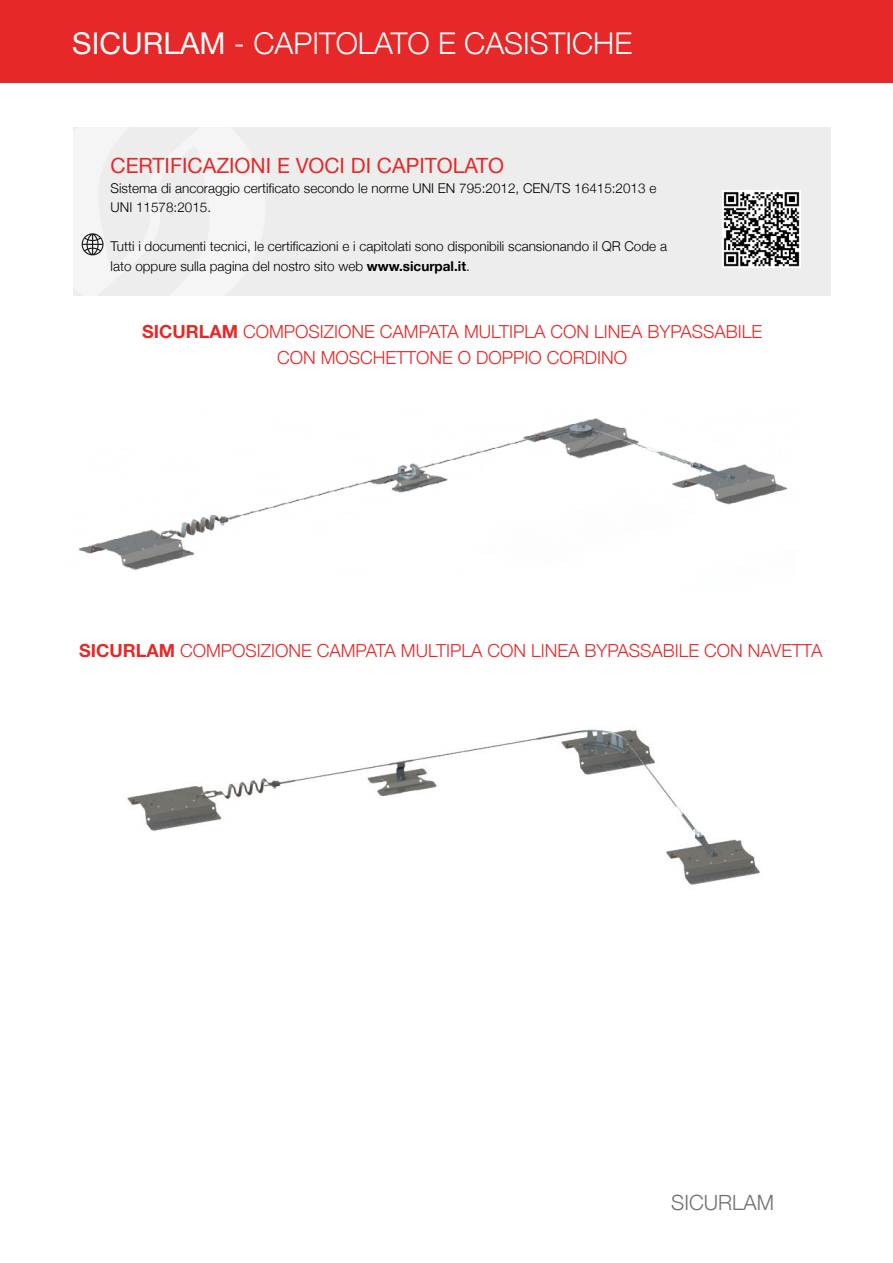
<style>
.page{position:relative;width:893px;height:1263px;background:#fff}
.page>*{position:absolute;margin:0;border:0;box-sizing:border-box;transform-origin:0 0}
.t1{font:300 30px "Helvetica Neue";color:#fff}
.t2{font:21px "Helvetica Neue";color:#e62828}
.t3{font:300 21px "Helvetica Neue";color:#717171}
.t4{font:300 18px/25.5px "Helvetica Neue";color:#e62828;text-align:center}
.t5{font:300 13.5px/19.5px "Helvetica Neue";color:#000}
.s1{font-weight:400}
.s2{font-weight:700}
</style>
<div class="page">
<div style="left:0;top:0;width:893px;height:83px;background:#e62828"></div>
<div style="left:73px;top:127px;width:758px;height:168px;background:#ededed"></div>
<img style="left:722px;top:190px;width:78px;height:78px">
<svg style="left:81px;top:233px;width:23px;height:23px"></svg>
<img style="left:78px;top:418px;width:709px;height:153px">
<img style="left:127px;top:729px;width:633px;height:156px">
<h1 class="t1" style="left:72px;top:19px;width:561px"><span class="s1">SICURLAM</span> - CAPITOLATO E CASISTICHE</h1>
<h2 class="t2" style="left:111px;top:150px;width:395px">CERTIFICAZIONI E VOCI DI CAPITOLATO</h2>
<p class="t5" style="left:111px;top:177px;width:547px">Sistema di ancoraggio certificato secondo le norme UNI EN 795:2012, CEN/TS 16415:2013 e<br>UNI 11578:2015.</p>
<p class="t5" style="left:111px;top:235px;width:558px">Tutti i documenti tecnici, le certificazioni e i capitolati sono disponibili scansionando il QR Code a lato oppure sulla pagina del nostro sito web <span class="s2">www.sicurpal.it</span>.</p>
<h3 class="t4" style="left:142px;top:318px;width:622px"><span class="s2">SICURLAM</span> COMPOSIZIONE CAMPATA MULTIPLA CON LINEA BYPASSABILE<br>CON MOSCHETTONE O DOPPIO CORDINO</h3>
<h3 class="t4" style="left:79px;top:636px;width:745px"><span class="s2">SICURLAM</span> COMPOSIZIONE CAMPATA MULTIPLA CON LINEA BYPASSABILE CON NAVETTA</h3>
<h2 class="t3" style="left:671px;top:1185px;width:104px">SICURLAM</h2>
</div>
